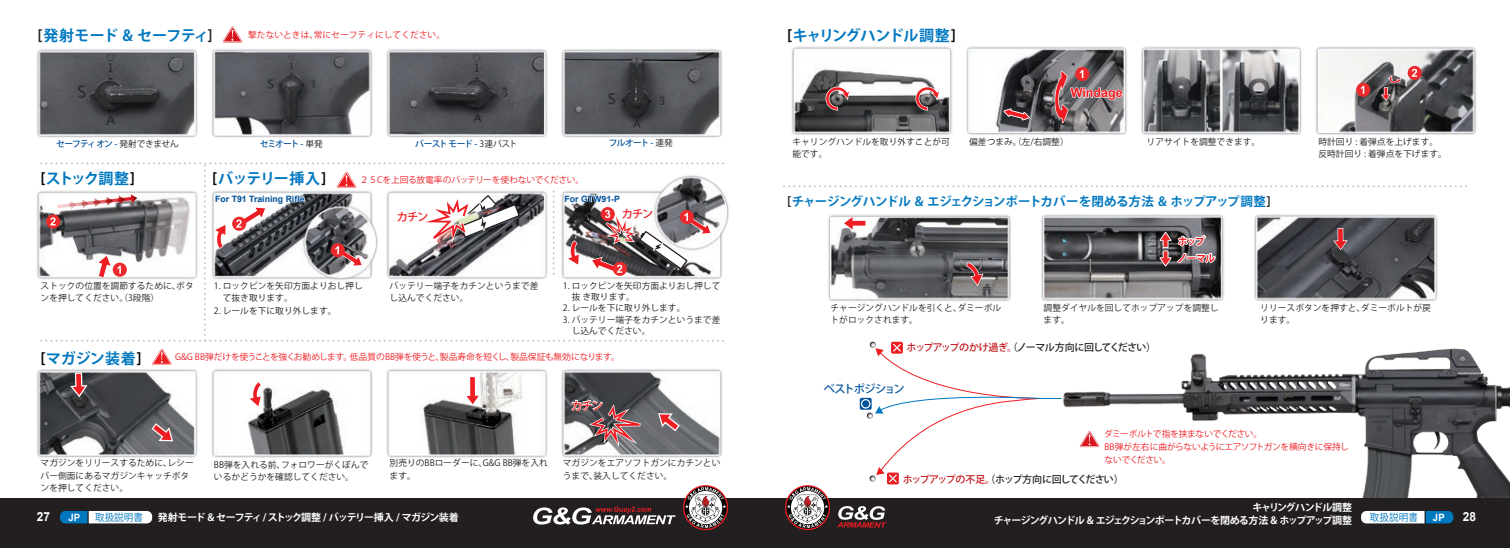
<style>
.page{position:relative;width:1510px;height:548px;background:#fff}
.page>*{position:absolute;margin:0;border:0;box-sizing:border-box;transform-origin:0 0}
.t1{font:700 15px "Koz Go Pro";letter-spacing:-.03em;color:#0078c0}
.t2{font:700 15px "Koz Go Pro";letter-spacing:-.05em;color:#0078c0}
.t3{font:700 12.5px "Koz Go Pro";letter-spacing:-.04em;color:#0078c0}
.t4{font:700 12.5px "Arial";color:#d7171f}
.t5{font:700 12.5px "Arial";color:#fff;scale:.95 1}
.t6{font:500 11.25px "Koz Go Pr 6 N";letter-spacing:-.085em;color:#d7171f}
.t7{font:500 11.25px "Koz Go Pro";letter-spacing:-.09em;color:#01519b}
.t8{font:700 10.12px "Arial";color:#fff;scale:.95 1}
.t9{font:700 10px/12.5px "Koz Go Pro";letter-spacing:-.085em;color:#fff;text-align:right}
.t10{font:500 10px "Koz Go Pro";letter-spacing:-.07em;color:#231f20}
.t11{font:500 10px "Koz Go Pro";letter-spacing:-.095em;color:#231f20}
.t12{font:10px "Koz Go Pro";letter-spacing:.01em;color:#0078c0;scale:.95 1}
.t13{font:700 10px "Koz Go Pro";letter-spacing:-.09em;color:#ee1d23}
.t14{font:8.75px/12.5px "Koz Go Pro";color:#231f20}
.t15{font:8.75px/12.5px "Koz Go Pr 6 N";color:#231f20}
.t16{font:8.75px "Koz Go Pro";letter-spacing:-.02em;color:#ee1d23}
.t17{font:8.75px/12.5px "Koz Go Pro";letter-spacing:-.04em;color:#ee1d23}
.t18{font:500 8.75px "Koz Go Pro";letter-spacing:-.1em;color:#01519b}
.t19{font:700 8.75px "Arial";color:#01519b}
.t20{font:8.75px "Koz Go Pro";color:#ee1d23}
.s1{font-family:"DIN Pro";font-weight:500;color:#231f20}
.s2{font-family:"DIN Pro";font-weight:500;color:#000}
.s3{font-weight:400;color:#231f20}
.s4{color:#c4121a}
</style>
<div class="page">
<img style="left:37px;top:26px;width:1472px;height:472px">
<div style="left:0;top:498px;width:1509px;height:49px;background:#231f20"></div>
<svg style="left:60px;top:511px;width:92px;height:12px"></svg>
<svg style="left:1361px;top:511px;width:92px;height:12px"></svg>
<svg style="left:785px;top:485px;width:45px;height:45px"></svg>
<svg style="left:683px;top:485px;width:45px;height:45px"></svg>
<svg style="left:533px;top:506px;width:142px;height:18px"></svg>
<svg style="left:837px;top:506px;width:49px;height:21px"></svg>
<svg style="left:152px;top:349px;width:20px;height:15px"></svg>
<svg style="left:223px;top:27px;width:19px;height:15px"></svg>
<svg style="left:250px;top:382px;width:11px;height:24px"></svg>
<svg style="left:68px;top:371px;width:22px;height:27px"></svg>
<svg style="left:150px;top:421px;width:25px;height:22px"></svg>
<svg style="left:784px;top:185px;width:683px;height:2px"></svg>
<div style="left:1407px;top:66px;width:14px;height:14px;background:#ec2a2d;border-radius:50%"></div>
<svg style="left:1411px;top:69px;width:6px;height:8px"></svg>
<div style="left:1356px;top:83px;width:14px;height:14px;background:#ec2a2d;border-radius:50%"></div>
<svg style="left:1360px;top:86px;width:4px;height:8px"></svg>
<svg style="left:1003px;top:108px;width:26px;height:12px"></svg>
<svg style="left:1054px;top:26px;width:69px;height:98px"></svg>
<svg style="left:825px;top:86px;width:27px;height:25px"></svg>
<svg style="left:915px;top:86px;width:27px;height:25px"></svg>
<svg style="left:1379px;top:74px;width:22px;height:28px"></svg>
<svg style="left:887px;top:472px;width:12px;height:12px"></svg>
<div style="left:859px;top:397px;width:12px;height:12px;background:#01519b;border-radius:2px"></div>
<svg style="left:965px;top:261px;width:19px;height:26px"></svg>
<svg style="left:844px;top:217px;width:21px;height:12px"></svg>
<svg style="left:1332px;top:227px;width:16px;height:24px"></svg>
<svg style="left:861px;top:341px;width:201px;height:141px"></svg>
<svg style="left:1079px;top:431px;width:20px;height:16px"></svg>
<svg style="left:1159px;top:232px;width:58px;height:34px"></svg>
<svg style="left:464px;top:375px;width:17px;height:31px"></svg>
<svg style="left:656px;top:411px;width:25px;height:22px"></svg>
<svg style="left:570px;top:352px;width:72px;height:98px"></svg>
<svg style="left:41px;top:161px;width:684px;height:180px"></svg>
<h1 class="t1" style="left:37px;top:26px;width:176px"><span class="s1">[</span>発射モード &amp; セーフティ<span class="s1">]</span></h1>
<p class="t20" style="left:248px;top:29px;width:198px">撃たないときは､常にセーフティにしてください。</p>
<h1 class="t2" style="left:787px;top:26px;width:170px"><span class="s2">[</span>キャリングハンドル調整<span class="s2">]</span></h1>
<h2 class="t4" style="left:1070px;top:84px;width:53px">Windage</h2>
<p class="t15" style="left:792px;top:135px;width:159px">キャリングハンドルを取り外すことが可能です｡</p>
<p class="t18" style="left:56px;top:138px;width:124px">セーフティ オン - <span class="s3">発射できません</span></p>
<p class="t14" style="left:969px;top:135px;width:97px">偏差つまみ｡(左/右調整)</p>
<p class="t14" style="left:1146px;top:135px;width:111px">リアサイトを調整できます｡</p>
<p class="t18" style="left:260px;top:138px;width:65px">セミオート - <span class="s3">単発</span></p>
<p class="t18" style="left:415px;top:138px;width:104px">バースト モード - <span class="s3">3連バスト</span></p>
<p class="t18" style="left:609px;top:137px;width:66px">フルオート - <span class="s3">連発</span></p>
<h1 class="t1" style="left:41px;top:169px;width:96px"><span class="s2">[</span>ストック調整<span class="s2">]</span></h1>
<h1 class="t1" style="left:212px;top:169px;width:115px"><span class="s2">[</span>バッテリー挿入<span class="s2">]</span></h1>
<p class="t16" style="left:360px;top:174px;width:226px">２５Cを上回る放電率のバッテリーを使わないでください。</p>
<p class="t19" style="left:215px;top:192px;width:91px">For T91 Training Rifle</p>
<p class="t19" style="left:564px;top:192px;width:57px">For GTW91-P</p>
<p class="t6" style="left:397px;top:210px;width:33px">カチン</p>
<p class="t6" style="left:621px;top:208px;width:33px">カチン</p>
<h2 class="t3" style="left:787px;top:193px;width:485px"><span class="s1">[</span>チャージングハンドル &amp; エジェクションポートカバーを閉める方法 &amp; ホップアップ調整<span class="s1">]</span></h2>
<p class="t13" style="left:1177px;top:234px;width:29px">ホップ</p>
<p class="t13" style="left:1177px;top:251px;width:40px">ノーマル</p>
<p class="t14" style="left:1318px;top:135px;width:126px">時計回り : 着弾点を上げます｡反時計回り : 着弾点を下げます｡</p>
<p class="t14" style="left:41px;top:279px;width:155px">ストックの位置を調節するために､ボタンを押してください｡(3段階）</p>
<p class="t15" style="left:223px;top:279px;width:142px;text-indent:-9px">1. ロックピンを矢印方面よりおし押して抜き取ります｡</p>
<p class="t15" style="left:214px;top:304px;width:120px">2. レールを下に取り外します｡</p>
<p class="t15" style="left:390px;top:279px;width:150px">バッテリー端子をカチンというまで差し込んでください｡</p>
<p class="t15" style="left:571px;top:280px;width:150px;line-height:11.2px;text-indent:-9px">1. ロックピンを矢印方面よりおし押して抜 き取ります｡</p>
<p class="t15" style="left:563px;top:302px;width:120px">2. レールを下に取り外します｡</p>
<p class="t15" style="left:571px;top:314px;width:150px;line-height:11.2px;text-indent:-9px">3. バッテリー端子をカチンというまで差し込んでください｡</p>
<h1 class="t1" style="left:41px;top:348px;width:103px"><span class="s2">[</span>マガジン装着<span class="s2">]</span></h1>
<p class="t16" style="left:175px;top:351px;width:446px">G&amp;G BB弾だけを使うことを強くお勧めします。低品質のBB弾を使うと、製品寿命を短くし、製品保証も無効になります。</p>
<p class="t6" style="left:571px;top:399px;width:33px">カチン</p>
<p class="t14" style="left:41px;top:457px;width:155px">マガジンをリリースするために､レシーバー側面にあるマガジンキャッチボタンを押してください｡</p>
<p class="t14" style="left:389px;top:457px;width:160px">別売りのBBローダーに､G&amp;G BB弾を入れます｡</p>
<p class="t14" style="left:214px;top:458px;width:156px">BB弾を入れる前､フォロワーがくぼんでいるかどうかを確認してください｡</p>
<p class="t14" style="left:563px;top:457px;width:159px">マガジンをエアソフトガンにカチンというまで､装入してください｡</p>
<p class="t14" style="left:830px;top:301px;width:172px">チャージングハンドルを引くと､ダミーボルトがロックされます｡</p>
<p class="t14" style="left:1043px;top:301px;width:176px">調整ダイヤルを回してホップアップを調整します｡</p>
<p class="t14" style="left:1260px;top:301px;width:172px">リリースボタンを押すと､ダミーボルトが戻ります｡</p>
<p class="t10" style="left:906px;top:341px;width:251px"><span class="s4">ホップアップのかけ過ぎ。</span>（ノーマル方向に回してください）</p>
<p class="t7" style="left:823px;top:382px;width:83px">ベストポジション</p>
<p class="t17" style="left:1104px;top:428px;width:246px">ダミーボルトで指を挟まないでください。<br>BB弾が左右に曲がらないようにエアソフトガンを横向きに保持しないでください。</p>
<p class="t11" style="left:902px;top:473px;width:222px"><span class="s4">ホップアップの不足。</span>（ホップ方向に回してください）</p>
<p class="t9" style="left:994px;top:501px;width:360px">キャリングハンドル調整<br>チャージングハンドル &amp; エジェクションポートカバーを閉める方法 &amp; ホップアップ調整</p>
<h2 class="t5" style="left:37px;top:507px;width:16px">27</h2>
<p class="t8" style="left:69px;top:510px;width:14px">JP</p>
<p class="t12" style="left:95px;top:510px;width:52px">取扱説明書</p>
<p class="t9" style="left:158px;top:511px;width:303px">発射モード &amp; セーフティ / ストック調整 / バッテリー挿入 / マガジン装着</p>
<p class="t12" style="left:1369px;top:510px;width:52px">取扱説明書</p>
<p class="t8" style="left:1432px;top:510px;width:14px">JP</p>
<h2 class="t5" style="left:1462px;top:507px;width:16px">28</h2>
</div>
